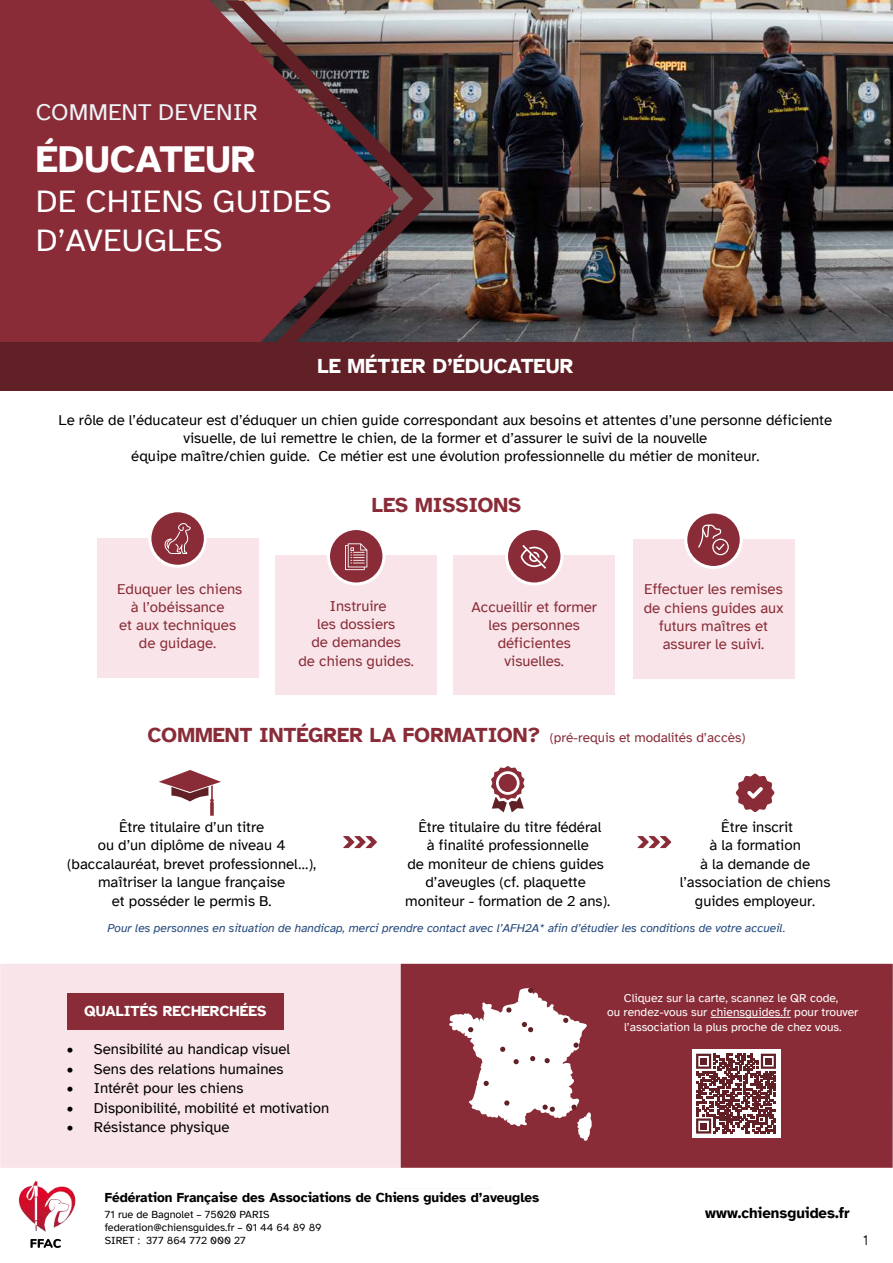
<style>
.page{position:relative;width:893px;height:1263px;background:#fff}
.page>*{position:absolute;margin:0;border:0;box-sizing:border-box;transform-origin:0 0}
.t1{font:700 38.25px "Atkinson Hyperlegible";color:#fff}
.t2{font:32.55px/39.2px "Atkinson Hyperlegible";color:#fff}
.t3{font:24px "Atkinson Hyperlegible";color:#eef4f9}
.t4{font:700 21px "Atkinson Hyperlegible";color:#fff}
.t5{font:700 21px "Atkinson Hyperlegible";color:#892c37}
.t6{font:15px/18.5px "Atkinson Hyperlegible";color:#010000;text-align:center}
.t7{font:15px/18px "Atkinson Hyperlegible";color:#000;text-align:center}
.t8{font:15px/18.1px "Atkinson Hyperlegible";color:#892c37;text-align:center}
.t9{font:700 15px "Atkinson Hyperlegible";color:#000}
.t10{font:700 15px "Atkinson Hyperlegible";color:#fff}
.t11{font:15px "Atkinson Hyperlegible";color:#000;scale:.72 1}
.t12{font:700 13.5px "Atkinson Hyperlegible";color:#000}
.t13{font:13.5px "Atkinson Hyperlegible";color:#892c37}
.t14{font:12px/14.4px "Atkinson Hyperlegible";color:#fff;text-align:center}
.t15{font:italic 12px "Atkinson Hyperlegible";color:#24497d}
.t16{font:10.8px/13px "Atkinson Hyperlegible";color:#000}
.s1{font-weight:700;font-size:21px}
</style>
<div class="page">
<img style="left:434px;top:1px;width:459px;height:342px">
<img style="left:399px;top:1px;width:35px;height:342px">
<svg style="left:0;top:0;width:399px;height:343px;background:#80333c"></svg>
<div style="left:0;top:964px;width:401px;height:204px;background:#f9e5e9"></div>
<div style="left:0;top:343px;width:893px;height:48px;background:#602025"></div>
<div style="left:97px;top:538px;width:161px;height:140px;background:#f9e5e9"></div>
<div style="left:276px;top:555px;width:161px;height:140px;background:#f9e5e9"></div>
<div style="left:454px;top:555px;width:161px;height:140px;background:#f9e5e9"></div>
<div style="left:633px;top:539px;width:161px;height:140px;background:#f9e5e9"></div>
<div style="left:150px;top:511px;width:55px;height:55px;background:#892c37;border-radius:50%"></div>
<div style="left:148px;top:509px;width:59px;height:59px;border:3px solid #fff;border-radius:50%"></div>
<div style="left:328px;top:528px;width:56px;height:56px;background:#892c37;border-radius:50%"></div>
<div style="left:327px;top:527px;width:58px;height:58px;border:3px solid #fff;border-radius:50%"></div>
<div style="left:507px;top:528px;width:55px;height:56px;background:#892c37;border-radius:50%"></div>
<div style="left:505px;top:527px;width:58px;height:58px;border:3px solid #fff;border-radius:50%"></div>
<div style="left:686px;top:512px;width:55px;height:55px;background:#892c37;border-radius:50%"></div>
<div style="left:684px;top:510px;width:59px;height:59px;border:3px solid #fff;border-radius:50%"></div>
<svg style="left:164px;top:523px;width:27px;height:31px"></svg>
<svg style="left:345px;top:543px;width:22px;height:27px"></svg>
<svg style="left:521px;top:545px;width:27px;height:24px"></svg>
<svg style="left:698px;top:525px;width:31px;height:30px"></svg>
<svg style="left:736px;top:773px;width:38px;height:39px"></svg>
<svg style="left:159px;top:770px;width:62px;height:46px"></svg>
<svg style="left:491px;top:766px;width:34px;height:46px"></svg>
<svg style="left:343px;top:836px;width:34px;height:12px"></svg>
<svg style="left:637px;top:836px;width:34px;height:12px"></svg>
<div style="left:401px;top:964px;width:492px;height:204px;background:#892c37"></div>
<hr style="left:711px;top:1017px;width:80px;height:1px;background:#fff">
<svg style="left:449px;top:988px;width:143px;height:153px"></svg>
<div style="left:67px;top:994px;width:217px;height:36px;background:#892c37"></div>
<svg style="left:30px;top:1239px;width:31px;height:9px"></svg>
<div style="left:692px;top:1049px;width:88px;height:89px;background:#fff"></div>
<svg style="left:696px;top:1054px;width:80px;height:79px"></svg>
<div style="left:700px;top:1058px;width:7px;height:6px;background:#602025"></div>
<div style="left:765px;top:1058px;width:7px;height:6px;background:#602025"></div>
<div style="left:700px;top:1123px;width:7px;height:6px;background:#602025"></div>
<img style="left:18px;top:1181px;width:58px;height:51px">
<h3 class="t3" style="left:36px;top:98px;width:223px">COMMENT DEVENIR</h3>
<h1 class="t1" style="left:36px;top:137px;width:221px">ÉDUCATEUR</h1>
<h2 class="t2" style="left:36px;top:182px;width:297px">DE CHIENS GUIDES<br>D’AVEUGLES</h2>
<h3 class="t4" style="left:317px;top:354px;width:258px">LE MÉTIER D’ÉDUCATEUR</h3>
<p class="t7" style="left:59px;top:411px;width:775px">Le rôle de l’éducateur est d’éduquer un chien guide correspondant aux besoins et attentes d’une personne déficiente visuelle, de lui remettre le chien, de la former et d’assurer le suivi de la nouvelle<br>équipe maître/chien guide. Ce métier est une évolution professionnelle du métier de moniteur.</p>
<p class="t8" style="left:117px;top:580px;width:127px">Eduquer les chiens à l’obéissance<br>et aux techniques de guidage.</p>
<h3 class="t5" style="left:372px;top:493px;width:151px">LES MISSIONS</h3>
<p class="t8" style="left:298px;top:597px;width:117px">Instruire<br>les dossiers<br>de demandes<br>de chiens guides.</p>
<p class="t8" style="left:471px;top:598px;width:127px">Accueillir et former les personnes déficientes visuelles.</p>
<p class="t8" style="left:644px;top:580px;width:141px">Effectuer les remises de chiens guides aux futurs maîtres et assurer le suivi.</p>
<p class="t13" style="left:148px;top:730px;width:599px"><span class="s1">COMMENT INTÉGRER LA FORMATION?</span> (pré-requis et modalités d’accès)</p>
<p class="t6" style="left:67px;top:818px;width:251px">Être titulaire d’un titre<br>ou d’un diplôme de niveau 4 (baccalauréat, brevet professionnel…), maîtriser la langue française<br>et posséder le permis B.</p>
<p class="t6" style="left:405px;top:818px;width:206px">Être titulaire du titre fédéral<br>à finalité professionnelle<br>de moniteur de chiens guides d’aveugles (cf. plaquette moniteur - formation de 2 ans).</p>
<p class="t6" style="left:680px;top:818px;width:152px">Être inscrit<br>à la formation<br>à la demande de l’association de chiens guides employeur.</p>
<p class="t15" style="left:107px;top:922px;width:680px">Pour les personnes en situation de handicap, merci prendre contact avec l’AFH2A* afin d’étudier les conditions de votre accueil.</p>
<p class="t10" style="left:84px;top:1002px;width:184px">QUALITÉS RECHERCHÉES</p>
<p class="t6" style="left:67px;top:1040px;width:225px">• Sensibilité au handicap visuel</p>
<p class="t6" style="left:67px;top:1060px;width:218px">• Sens des relations humaines</p>
<p class="t6" style="left:67px;top:1079px;width:178px">• Intérêt pour les chiens</p>
<p class="t6" style="left:67px;top:1099px;width:264px">• Disponibilité, mobilité et motivation</p>
<p class="t6" style="left:67px;top:1118px;width:164px">• Résistance physique</p>
<p class="t14" style="left:607px;top:991px;width:253px">Cliquez sur la carte, scannez le QR code,<br>ou rendez-vous sur chiensguides.fr pour trouver l’association la plus proche de chez vous.</p>
<p class="t12" style="left:105px;top:1189px;width:436px">Fédération Française des Associations de Chiens guides d’aveugles</p>
<p class="t16" style="left:105px;top:1208px;width:218px">71 rue de Bagnolet – 75020 PARIS federation@chiensguides.fr – 01 44 64 89 89<br>SIRET : 377 864 772 000 27</p>
<p class="t9" style="left:705px;top:1204px;width:146px">www.chiensguides.fr</p>
<p class="t11" style="left:863px;top:1232px;width:7px">1</p>
</div>
